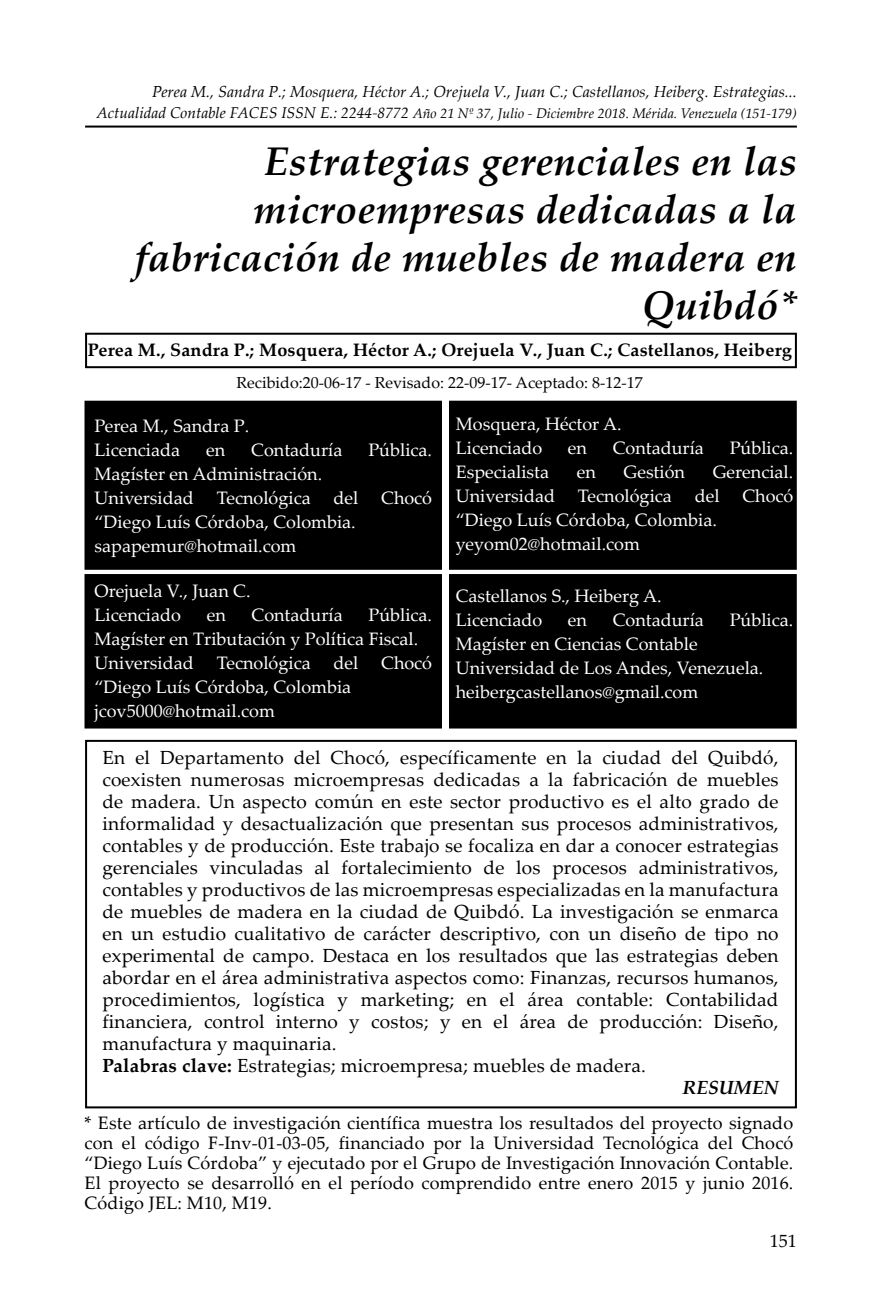
<style>
.page{position:relative;width:882px;height:1304px;background:#fff}
.page>*{position:absolute;margin:0;border:0;box-sizing:border-box;transform-origin:0 0}
.t1{font:italic 700 40px/48px "Palatino Linotype";letter-spacing:.01em;color:#000;text-align:right}
.t2{font:19px "Palatino Linotype";letter-spacing:.01em;color:#000}
.t3{font:italic 700 19px "Palatino Linotype";letter-spacing:.01em;color:#000}
.t4{font:18px/24px "Palatino Linotype";color:#fff}
.t5{font:18px/20px "Palatino Linotype";letter-spacing:.01em;color:#000;text-align:justify}
.t6{font:700 18px "Palatino Linotype";letter-spacing:.01em;color:#000}
.t7{font:italic 16px "Palatino Linotype";color:#000}
.t8{font:16px "Palatino Linotype";color:#000}
.t9{font:italic 14px "Palatino Linotype";color:#000}
.s1{font-size:15.6px}
.s2{font-weight:700}
</style>
<div class="page">
<hr style="left:85px;top:126px;width:712px;height:2px;background:#000">
<div style="left:85px;top:333px;width:712px;height:35px;border:2px solid #000"></div>
<div style="left:85px;top:740px;width:712px;height:368px;border:2px solid #000"></div>
<div style="left:85px;top:402px;width:710px;height:167px;background:#000"></div>
<div style="left:84px;top:401px;width:712px;height:169px;border:2px solid #000"></div>
<div style="left:85px;top:575px;width:710px;height:153px;background:#000"></div>
<div style="left:84px;top:574px;width:712px;height:155px;border:2px solid #000"></div>
<div style="left:443px;top:393px;width:6px;height:337px;background:#fff"></div>
<p class="t7" style="left:152px;top:80px;width:646px">Perea M., Sandra P.; Mosquera, Héctor A.; Orejuela V., Juan C.; Castellanos, Heiberg. Estrategias...</p>
<p class="t9" style="left:97px;top:104px;width:701px"><span class="s1">Actualidad Contable FACES ISSN E.: 2244-8772</span> Año 21 Nº 37, Julio - Diciembre 2018. Mérida. Venezuela (151-179)</p>
<h1 class="t1" style="left:134px;top:136px;width:664px">Estrategias gerenciales en las microempresas dedicadas a la fabricación de muebles de madera en<br>Quibdó*</h1>
<p class="t6" style="left:88px;top:337px;width:705px">Perea M., Sandra P.; Mosquera, Héctor A.; Orejuela V., Juan C.; Castellanos, Heiberg</p>
<p class="t8" style="left:236px;top:371px;width:408px">Recibido:20-06-17 - Revisado: 22-09-17- Aceptado: 8-12-17</p>
<p class="t4" style="left:95px;top:413px;width:156px">Perea M., Sandra P.<br>Licenciada</p>
<p class="t4" style="left:206px;top:437px;width:21px">en</p>
<p class="t4" style="left:251px;top:437px;width:93px">Contaduría</p>
<p class="t4" style="left:368px;top:437px;width:65px">Pública.</p>
<p class="t4" style="left:95px;top:461px;width:229px">Magíster en Administración.<br>Universidad</p>
<p class="t4" style="left:217px;top:485px;width:95px">Tecnológica</p>
<p class="t4" style="left:333px;top:485px;width:26px">del</p>
<p class="t4" style="left:381px;top:485px;width:52px">Chocó</p>
<p class="t4" style="left:95px;top:509px;width:263px">“Diego Luís Córdoba, Colombia. sapapemur@hotmail.com</p>
<p class="t4" style="left:95px;top:578px;width:157px">Orejuela V., Juan C.<br>Licenciado</p>
<p class="t4" style="left:95px;top:602px;width:339px;text-indent:274px">Pública.<br>Magíster en Tributación y Política Fiscal.<br>Universidad</p>
<p class="t4" style="left:207px;top:602px;width:21px">en</p>
<p class="t4" style="left:251px;top:602px;width:93px">Contaduría</p>
<p class="t4" style="left:217px;top:650px;width:95px">Tecnológica</p>
<p class="t4" style="left:333px;top:650px;width:26px">del</p>
<p class="t4" style="left:381px;top:650px;width:52px">Chocó</p>
<p class="t4" style="left:95px;top:674px;width:258px">“Diego Luís Córdoba, Colombia jcov5000@hotmail.com</p>
<p class="t4" style="left:456px;top:412px;width:167px">Mosquera, Héctor A.<br>Licenciado</p>
<p class="t4" style="left:568px;top:436px;width:21px">en</p>
<p class="t4" style="left:612px;top:436px;width:93px">Contaduría</p>
<p class="t4" style="left:729px;top:436px;width:65px">Pública.</p>
<p class="t4" style="left:456px;top:460px;width:95px">Especialista</p>
<p class="t4" style="left:577px;top:460px;width:21px">en</p>
<p class="t4" style="left:623px;top:460px;width:63px">Gestión</p>
<p class="t4" style="left:712px;top:460px;width:82px">Gerencial.</p>
<p class="t4" style="left:456px;top:484px;width:101px">Universidad</p>
<p class="t4" style="left:578px;top:484px;width:95px">Tecnológica</p>
<p class="t4" style="left:694px;top:484px;width:26px">del</p>
<p class="t4" style="left:742px;top:484px;width:52px">Chocó</p>
<p class="t4" style="left:456px;top:508px;width:263px">“Diego Luís Córdoba, Colombia. yeyom02@hotmail.com</p>
<p class="t4" style="left:456px;top:583px;width:207px">Castellanos S., Heiberg A.<br>Licenciado</p>
<p class="t4" style="left:568px;top:607px;width:21px">en</p>
<p class="t4" style="left:612px;top:607px;width:93px">Contaduría</p>
<p class="t4" style="left:729px;top:607px;width:65px">Pública.</p>
<p class="t4" style="left:456px;top:631px;width:309px">Magíster en Ciencias Contable<br>Universidad de Los Andes, Venezuela. heibergcastellanos@gmail.com</p>
<p class="t2" style="left:102px;top:744px;width:677px">En el Departamento del Chocó, específicamente en la ciudad del Quibdó,</p>
<p class="t2" style="left:102px;top:766px;width:677px">coexisten numerosas microempresas dedicadas a la fabricación de muebles</p>
<p class="t2" style="left:102px;top:788px;width:677px">de madera. Un aspecto común en este sector productivo es el alto grado de</p>
<p class="t2" style="left:102px;top:810px;width:677px">informalidad y desactualización que presentan sus procesos administrativos,</p>
<p class="t2" style="left:102px;top:832px;width:677px">contables y de producción. Este trabajo se focaliza en dar a conocer estrategias</p>
<p class="t2" style="left:102px;top:854px;width:677px">gerenciales vinculadas al fortalecimiento de los procesos administrativos,</p>
<p class="t2" style="left:102px;top:876px;width:677px">contables y productivos de las microempresas especializadas en la manufactura</p>
<p class="t2" style="left:102px;top:898px;width:677px">de muebles de madera en la ciudad de Quibdó. La investigación se enmarca</p>
<p class="t2" style="left:102px;top:920px;width:677px">en un estudio cualitativo de carácter descriptivo, con un diseño de tipo no</p>
<p class="t2" style="left:102px;top:942px;width:677px">experimental de campo. Destaca en los resultados que las estrategias deben</p>
<p class="t2" style="left:102px;top:964px;width:677px">abordar en el área administrativa aspectos como: Finanzas, recursos humanos,</p>
<p class="t2" style="left:102px;top:986px;width:677px">procedimientos, logística y marketing; en el área contable: Contabilidad</p>
<p class="t2" style="left:102px;top:1008px;width:677px">financiera, control interno y costos; y en el área de producción: Diseño,</p>
<p class="t2" style="left:102px;top:1030px;width:236px">manufactura y maquinaria.</p>
<p class="t2" style="left:102px;top:1052px;width:545px"><span class="s2">Palabras clave:</span> Estrategias; microempresa; muebles de madera.</p>
<p class="t3" style="left:682px;top:1074px;width:98px">RESUMEN</p>
<p class="t5" style="left:84px;top:1112px;width:710px">* Este artículo de investigación científica muestra los resultados del proyecto signado con el código F-Inv-01-03-05, financiado por la Universidad Tecnológica del Chocó “Diego Luís Córdoba” y ejecutado por el Grupo de Investigación Innovación Contable.<br>El proyecto se desarrolló en el período comprendido entre enero 2015 y junio 2016.<br>Código JEL: M10, M19.</p>
<p class="t5" style="left:770px;top:1230px;width:28px">151</p>
</div>
